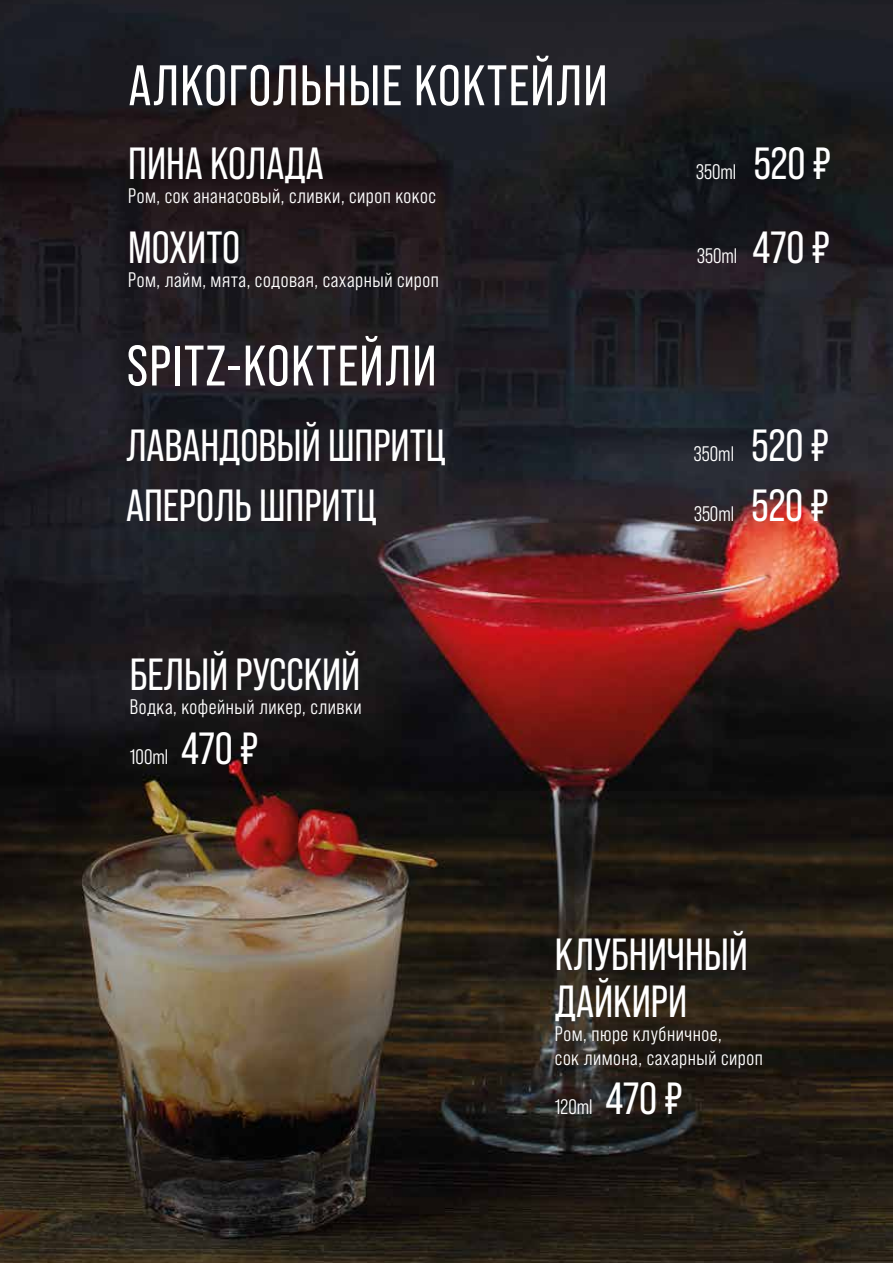
<style>
.page{position:relative;width:893px;height:1263px;background:#fff}
.page>*{position:absolute;margin:0;border:0;box-sizing:border-box;transform-origin:0 0}
.t1{font:57px "Bebas Neue Pro";letter-spacing:.025em;color:#fff}
.t2{font:45px/46.5px "Bebas Neue Pro";color:#fff}
.t3{font:21px/24px "Bebas Neue Pro Middle";letter-spacing:.025em;color:#fff}
.s1{font-family:"Bebas Neue Pro";font-size:45px}
</style>
<div class="page">
<img style="left:0;top:0;width:893px;height:1263px">
<h1 class="t1" style="left:129px;top:53px;width:481px">АЛКОГОЛЬНЫЕ КОКТЕЙЛИ</h1>
<h2 class="t2" style="left:128px;top:140px;width:197px">ПИНА КОЛАДА</h2>
<p class="t3" style="left:696px;top:160px;width:136px">350ml <span class="s1">520 ₽</span></p>
<p class="t3" style="left:128px;top:184px;width:309px">Ром, сок ананасовый, сливки, сироп кокос</p>
<h2 class="t2" style="left:128px;top:224px;width:114px">МОХИТО</h2>
<p class="t3" style="left:697px;top:244px;width:134px">350ml <span class="s1">470 ₽</span></p>
<p class="t3" style="left:128px;top:268px;width:312px">Ром, лайм, мята, содовая, сахарный сироп</p>
<h1 class="t1" style="left:127px;top:334px;width:311px">SPITZ-КОКТЕЙЛИ</h1>
<h2 class="t2" style="left:126px;top:422px;width:321px">ЛАВАНДОВЫЙ ШПРИТЦ</h2>
<p class="t3" style="left:694px;top:441px;width:136px">350ml <span class="s1">520 ₽</span></p>
<h2 class="t2" style="left:126px;top:482px;width:252px">АПЕРОЛЬ ШПРИТЦ</h2>
<p class="t3" style="left:694px;top:501px;width:136px">350ml <span class="s1">520 ₽</span></p>
<h2 class="t2" style="left:130px;top:651px;width:232px">БЕЛЫЙ РУССКИЙ</h2>
<p class="t3" style="left:130px;top:695px;width:233px">Водка, кофейный ликер, сливки</p>
<p class="t3" style="left:130px;top:744px;width:130px">100ml <span class="s1">470 ₽</span></p>
<h2 class="t2" style="left:555px;top:931px;width:195px">КЛУБНИЧНЫЙ<br>ДАЙКИРИ</h2>
<p class="t3" style="left:555px;top:1021px;width:209px">Ром, пюре клубничное,<br>сок лимона, сахарный сироп</p>
<p class="t3" style="left:555px;top:1095px;width:129px">120ml <span class="s1">470 ₽</span></p>
</div>
